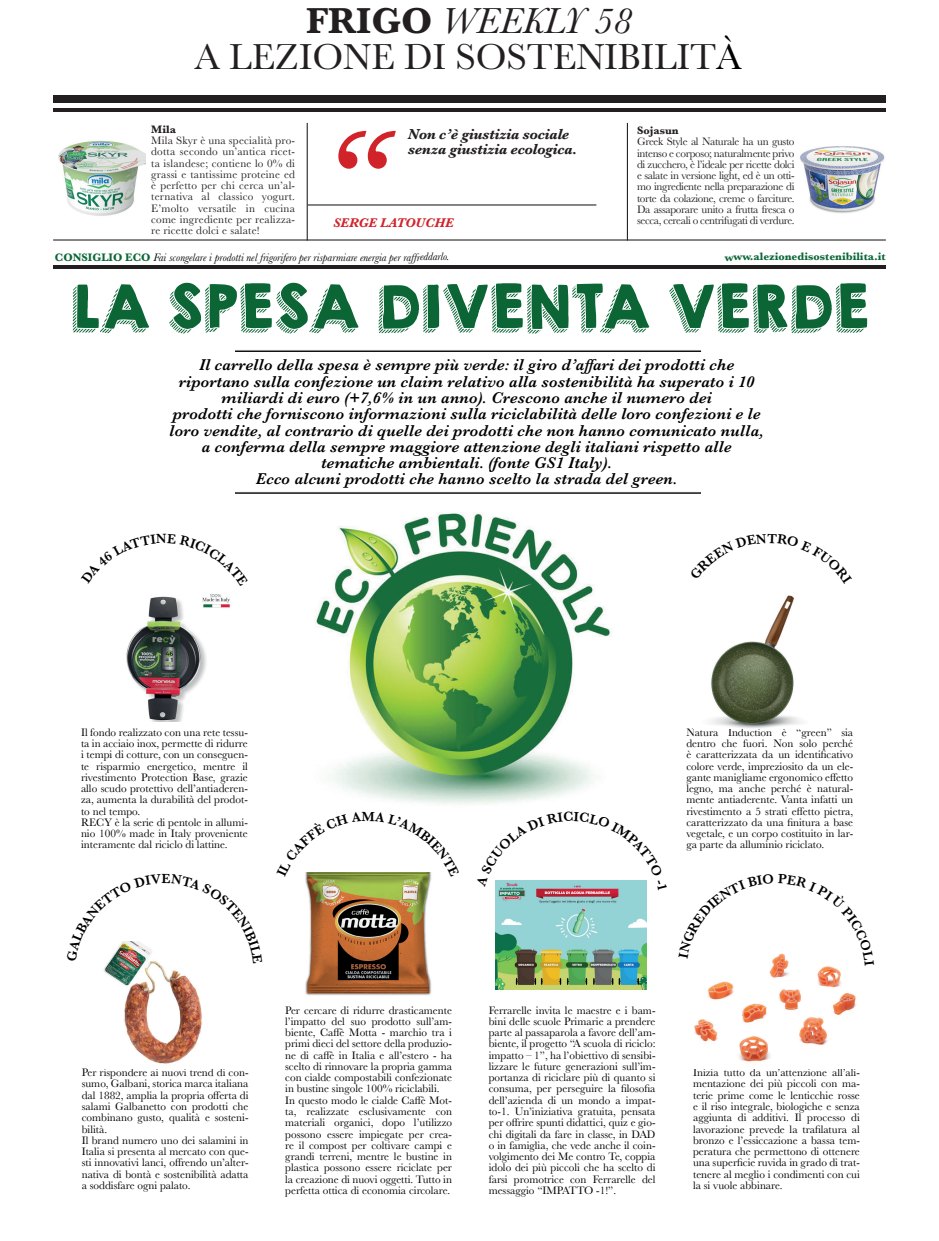
<style>
.page{position:relative;width:939px;height:1241px;background:#fff}
.page>*{position:absolute;margin:0;border:0;box-sizing:border-box;transform-origin:0 0}
.t1{font:53.75px "KGHAPPY";color:#0b6535}
.t2{font:37.5px "Baskerville";color:#231f20}
.t3{font:italic 37.5px "Baskerville";color:#231f20}
.t4{font:italic 600 16.25px/16.2px "Baskerville";letter-spacing:.01em;color:#000001;text-align:center}
.t5{font:italic 700 15px/15px "Baskerville";letter-spacing:-.02em;color:#231f20}
.t6{font:italic 700 13.12px "Baskerville";color:#d1232a}
.t7{font:11.25px/11.2px "Baskerville";color:#000001;text-align:justify}
.t8{font:11.25px/11.2px "Baskerville";letter-spacing:-.005em;color:#231f20;text-align:justify}
.t9{font:italic 11.25px "Baskerville";color:#000001}
.t10{font:700 11.25px "Baskerville";letter-spacing:-.005em;color:#0b6636}
.t11{font:700 11.25px "Baskerville";color:#231f20}
.s1{font-weight:700;font-style:normal}
.s2{color:#000001}
.s3{font-weight:700;font-style:normal;color:#0b6636}
</style>
<div class="page">
<img style="left:152px;top:512px;width:459px;height:293px">
<hr style="left:53px;top:265px;width:833px;height:3px;background:#231f20">
<hr style="left:307px;top:123px;width:1px;height:117px;background:#231f20">
<hr style="left:627px;top:123px;width:1px;height:117px;background:#231f20">
<hr style="left:53px;top:239px;width:833px;height:1px;background:#231f20">
<hr style="left:308px;top:204px;width:288px;height:1px;background:#231f20">
<svg style="left:338px;top:131px;width:58px;height:38px"></svg>
<img style="left:58px;top:140px;width:87px;height:76px">
<img style="left:799px;top:146px;width:86px;height:67px">
<svg style="left:235px;top:492px;width:466px;height:2px"></svg>
<hr style="left:53px;top:109px;width:833px;height:3px;background:#231f20">
<div style="left:53px;top:95px;width:833px;height:8px;background:#231f20"></div>
<svg style="left:235px;top:350px;width:467px;height:2px"></svg>
<img style="left:126px;top:594px;width:111px;height:127px">
<img style="left:709px;top:595px;width:94px;height:133px">
<img style="left:103px;top:963px;width:99px;height:101px">
<img style="left:305px;top:877px;width:127px;height:119px">
<img style="left:496px;top:890px;width:150px;height:99px">
<img style="left:694px;top:965px;width:163px;height:97px">
<svg style="left:152px;top:534px;width:96px;height:52px"></svg>
<svg style="left:108px;top:941px;width:50px;height:22px"></svg>
<svg style="left:305px;top:872px;width:127px;height:5px"></svg>
<svg style="left:495px;top:880px;width:152px;height:10px;background:#96c2c5"></svg>
<svg style="left:772px;top:953px;width:17px;height:12px"></svg>
<h2 class="t3" style="left:306px;top:-4px;width:327px"><span class="s1">FRIGO</span> WEEKLY 58</h2>
<h2 class="t2" style="left:194px;top:33px;width:549px">A LEZIONE DI SOSTENIBILIT<span class="s2">À</span></h2>
<p class="t11" style="left:151px;top:121px;width:27px">Mila</p>
<p class="t8" style="left:151px;top:135px;width:145px">Mila Skyr è una specialità pro&shy;dotta secondo un’antica ricet&shy;ta islandese; contiene lo 0% di grassi e tantissime proteine ed è perfetto per chi cerca un’al&shy;ternativa al classico yogurt.<br>E’molto versatile in cucina come ingrediente per realizza&shy;re ricette dolci e salate!</p>
<h3 class="t5" style="left:408px;top:127px;width:171px">Non c’è giustizia sociale senza giustizia ecologica.</h3>
<p class="t6" style="left:333px;top:213px;width:122px">SERGE LATOUCHE</p>
<p class="t11" style="left:637px;top:123px;width:43px">Sojasun</p>
<p class="t8" style="left:637px;top:136px;width:159px">Greek Style al Naturale ha un gusto intenso e corposo; naturalmente privo di zucchero, è l’ideale per ricette dolci e salate in versione light, ed è un otti&shy;mo ingrediente nella preparazione di torte da colazione, creme o farciture.<br>Da assaporare unito a frutta fresca o secca, cereali o centrifugati di verdure.</p>
<p class="t9" style="left:55px;top:249px;width:396px"><span class="s3">CONSIGLIO ECO</span> Fai scongelare i prodotti nel frigorifero per risparmiare energia per raffreddarlo.</p>
<p class="t10" style="left:725px;top:249px;width:162px">www.alezionedisostenibilita.it</p>
<h1 class="t1" style="left:71px;top:265px;width:800px">LA SPESA DIVENTA VERDE</h1>
<p class="t4" style="left:169px;top:357px;width:596px">Il carrello della spesa è sempre più verde: il giro d’affari dei prodotti che riportano sulla confezione un claim relativo alla sostenibilità ha superato i 10 miliardi di euro (+7,6% in un anno). Crescono anche il numero dei<br>prodotti che forniscono informazioni sulla riciclabilità delle loro confezioni e le loro vendite, al contrario di quelle dei prodotti che non hanno comunicato nulla, a conferma della sempre maggiore attenzione degli italiani rispetto alle tematiche ambientali. (fonte GS1 Italy).<br>Ecco alcuni prodotti che hanno scelto la strada del green.</p>
<p class="t7" style="left:81px;top:726px;width:168px;text-align:left">Il fondo realizzato con una rete tessu&shy;ta in acciaio inox, permette di ridurre i tempi di cotture, con un conseguen&shy;te risparmio energetico, mentre il rivestimento Protection Base, grazie allo scudo protettivo dell’antiaderen&shy;za, aumenta la durabilità del prodot&shy;to nel tempo.<br>RECY è la serie di pentole in allumi&shy;nio 100% made in Italy proveniente interamente dal riciclo di lattine.</p>
<p class="t7" style="left:686px;top:726px;width:168px">Natura Induction è “green” sia dentro che fuori. Non solo perché è caratterizzata da un identificativo colore verde, impreziosito da un ele&shy;gante manigliame ergonomico effetto legno, ma anche perché è natural&shy;mente antiaderente. Vanta infatti un rivestimento a 5 strati effetto pietra, caratterizzato da una finitura a base vegetale, e un corpo costituito in lar&shy;ga parte da alluminio riciclato.</p>
<p class="t7" style="left:82px;top:1066px;width:168px;text-align:left">Per rispondere ai nuovi trend di con&shy;sumo, Galbani, storica marca italiana dal 1882, amplia la propria offerta di salami Galbanetto con prodotti che combinano gusto, qualità e sosteni&shy;bilità.<br>Il brand numero uno dei salamini in Italia si presenta al mercato con que&shy;sti innovativi lanci, offrendo un’alter&shy;nativa di bontà e sostenibilità adatta a soddisfare ogni palato.</p>
<p class="t7" style="left:285px;top:1004px;width:168px;text-align:left">Per cercare di ridurre drasticamente l’impatto del suo prodotto sull’am&shy;biente, Caffè Motta - marchio tra i primi dieci del settore della produzio&shy;ne di caffè in Italia e all’estero - ha scelto di rinnovare la propria gamma con cialde compostabili confezionate in bustine singole 100% riciclabili.<br>In questo modo le cialde Caffè Mot&shy;ta, realizzate esclusivamente con materiali organici, dopo l’utilizzo possono essere impiegate per crea&shy;re il compost per coltivare campi e grandi terreni, mentre le bustine in plastica possono essere riciclate per la creazione di nuovi oggetti. Tutto in perfetta ottica di economia circolare.</p>
<p class="t7" style="left:489px;top:1004px;width:168px">Ferrarelle invita le maestre e i bam&shy;bini delle scuole Primarie a prendere parte al passaparola a favore dell’am&shy;biente, il progetto “A scuola di riciclo: impatto – 1”, ha l’obiettivo di sensibi&shy;lizzare le future generazioni sull’im&shy;portanza di riciclare più di quanto si consuma, per perseguire la filosofia dell’azienda di un mondo a impat&shy;to-1. Un’iniziativa gratuita, pensata per offrire spunti didattici, quiz e gio&shy;chi digitali da fare in classe, in DAD o in famiglia, che vede anche il coin&shy;volgimento dei Me contro Te, coppia idolo dei più piccoli che ha scelto di farsi promotrice con Ferrarelle del messaggio “IMPATTO -1!”.</p>
<p class="t7" style="left:693px;top:1066px;width:168px">Inizia tutto da un’attenzione all’ali&shy;mentazione dei più piccoli con ma&shy;terie prime come le lenticchie rosse e il riso integrale, biologiche e senza aggiunta di additivi. Il processo di lavorazione prevede la trafilatura al bronzo e l’essiccazione a bassa tem&shy;peratura che permettono di ottenere una superficie ruvida in grado di trat&shy;tenere al meglio i condimenti con cui la si vuole abbinare.</p>
</div>
